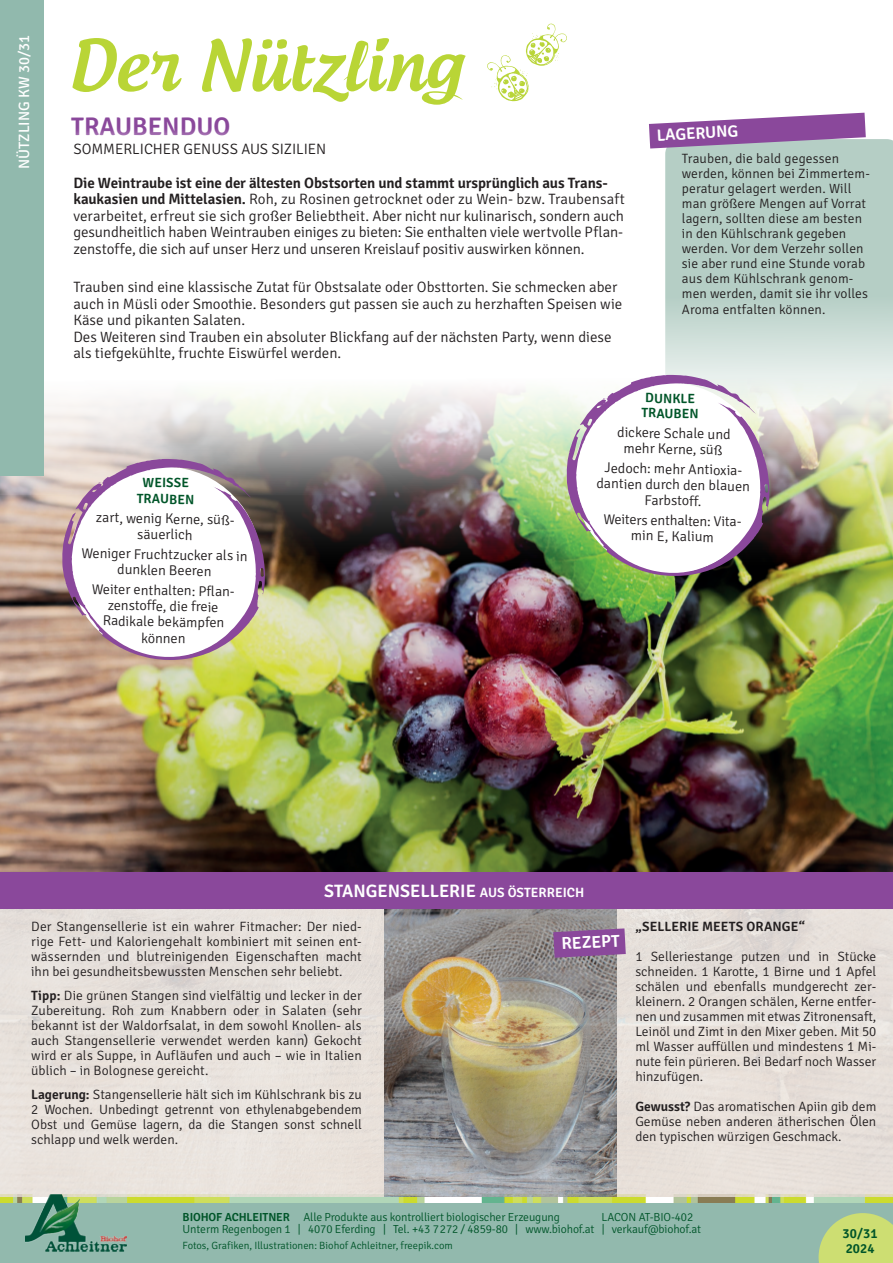
<style>
.page{position:relative;width:893px;height:1263px;background:#fff}
.page>*{position:absolute;margin:0;border:0;box-sizing:border-box;transform-origin:0 0}
.t1{font:500 67.5px "Androgyne";color:#b9d536}
.t2{font:600 25.5px "Signika";color:#8a489b}
.t3{font:600 18px "Signika";color:#fff}
.t4{font:600 17.25px "Signika";color:#fff}
.t5{font:600 16.5px "Signika";color:#fff}
.t6{font:300 15px/16.5px "Signika";color:#231f20}
.t7{font:15px "Signika";color:#fff}
.t8{font:300 14.25px/15.8px "Signika";color:#231f20;text-align:center}
.t9{font:300 13.5px/15px "Signika";letter-spacing:.005em;color:#231f20;text-align:justify}
.t10{font:600 13.5px/15px "Signika";letter-spacing:.01em;color:#005529}
.t11{font:600 13.5px "Signika";letter-spacing:.005em;color:#231f20}
.t12{font:300 11.7px/12.9px "Signika";letter-spacing:-.01em;color:#005529}
.t13{font:300 10.5px "Signika";color:#005529}
.s1{font-weight:600}
.s2{font-size:13.5px}
</style>
<div class="page">
<img style="left:0;top:495px;width:893px;height:378px">
<img style="left:0;top:389px;width:893px;height:106px">
<div style="left:0;top:0;width:44px;height:475px;background:#91b9ad"></div>
<div style="left:0;top:1198px;width:893px;height:65px;background:#92b9ad"></div>
<svg style="left:819px;top:1213px;width:74px;height:50px;background:#c4d87a"></svg>
<img style="left:0;top:1196px;width:893px;height:6px">
<img style="left:25px;top:1196px;width:103px;height:55px">
<div style="left:0;top:906px;width:893px;height:290px;background:#e8e1db"></div>
<div style="left:422px;top:873px;width:471px;height:36px;background:#8a489b"></div>
<div style="left:0;top:873px;width:437px;height:36px;background:#8a489b"></div>
<svg style="left:487px;top:24px;width:80px;height:78px"></svg>
<svg style="left:665px;top:139px;width:228px;height:276px;background:#c1d6ce"></svg>
<svg style="left:649px;top:113px;width:217px;height:36px;background:#a37ab1"></svg>
<svg style="left:62px;top:459px;width:203px;height:201px"></svg>
<svg style="left:567px;top:375px;width:202px;height:201px"></svg>
<img style="left:384px;top:909px;width:232px;height:287px">
<svg style="left:553px;top:928px;width:73px;height:30px;background:#8d559a"></svg>
<p class="t7" style="left:16px;top:169px;width:136px;rotate:-90deg">NÜTZLING KW 30/31</p>
<h1 class="t1" style="left:68px;top:23px;width:397px">Der Nützling</h1>
<h2 class="t2" style="left:71px;top:111px;width:161px">TRAUBENDUO</h2>
<p class="t6" style="left:73px;top:141px;width:254px">SOMMERLICHER GENUSS AUS SIZILIEN</p>
<p class="t6" style="left:73px;top:175px;width:553px"><span class="s1">Die Weintraube ist eine der ältesten Obstsorten und stammt ursprünglich aus Trans&shy;kaukasien und Mittelasien.</span> Roh, zu Rosinen getrocknet oder zu Wein- bzw. Traubensaft verarbeitet, erfreut sie sich großer Beliebtheit. Aber nicht nur kulinarisch, sondern auch gesundheitlich haben Weintrauben einiges zu bieten: Sie enthalten viele wertvolle Pflan&shy;zenstoffe, die sich auf unser Herz und unseren Kreislauf positiv auswirken können.</p>
<p class="t6" style="left:73px;top:279px;width:551px">Trauben sind eine klassische Zutat für Obstsalate oder Obsttorten. Sie schmecken aber auch in Müsli oder Smoothie. Besonders gut passen sie auch zu herzhaften Speisen wie Käse und pikanten Salaten.<br>Des Weiteren sind Trauben ein absoluter Blickfang auf der nächsten Party, wenn diese als tiefgekühlte, fruchte Eiswürfel werden.</p>
<p class="t5" style="left:656px;top:125px;width:83px;rotate:-3deg">LAGERUNG</p>
<p class="t9" style="left:682px;top:151px;width:189px;text-align:left">Trauben, die bald gegessen werden, können bei Zimmertem&shy;peratur gelagert werden. Will man größere Mengen auf Vorrat lagern, sollten diese am besten in den Kühlschrank gegeben werden. Vor dem Verzehr sollen sie aber rund eine Stunde vorab aus dem Kühlschrank genom&shy;men werden, damit sie ihr volles</p>
<p class="t9" style="left:682px;top:302px;width:145px">Aroma entfalten können.</p>
<p class="t10" style="left:137px;top:474px;width:59px;line-height:16.5px;text-align:center;rotate:1deg">WEISSE<br>TRAUBEN</p>
<p class="t8" style="left:96px;top:510px;width:142px;rotate:1deg">zart, wenig Kerne, süß&shy;säuerlich</p>
<p class="t8" style="left:82px;top:545px;width:168px;rotate:1deg">Weniger Fruchtzucker als in dunklen Beeren</p>
<p class="t8" style="left:92px;top:581px;width:147px;rotate:1deg">Weiter enthalten: Pflan&shy;zenstoffe, die freie<br>Radikale bekämpfen können</p>
<p class="t10" style="left:642px;top:391px;width:59px;rotate:1deg">DUNKLE<br>TRAUBEN</p>
<p class="t8" style="left:617px;top:425px;width:115px;rotate:1deg">dickere Schale und mehr Kerne, süß</p>
<p class="t8" style="left:597px;top:460px;width:155px;rotate:1deg">Jedoch: mehr Antioxia&shy;dantien durch den blauen<br>Farbstoff.</p>
<p class="t8" style="left:604px;top:512px;width:142px;rotate:1deg">Weiters enthalten: Vita&shy;min E, Kalium</p>
<h3 class="t3" style="left:324px;top:881px;width:261px">STANGENSELLERIE <span class="s2">AUS ÖSTERREICH</span></h3>
<p class="t9" style="left:31px;top:919px;width:332px">Der Stangensellerie ist ein wahrer Fitmacher: Der nied&shy;rige Fett- und Kaloriengehalt kombiniert mit seinen ent&shy;wässernden und blutreinigenden Eigenschaften macht ihn bei gesundheitsbewussten Menschen sehr beliebt.</p>
<p class="t9" style="left:31px;top:988px;width:332px"><span class="s1">Tipp:</span> Die grünen Stangen sind vielfältig und lecker in der Zubereitung. Roh zum Knabbern oder in Salaten (sehr bekannt ist der Waldorfsalat, in dem sowohl Knollen- als auch Stangensellerie verwendet werden kann) Gekocht wird er als Suppe, in Aufläufen und auch – wie in Italien üblich – in Bolognese gereicht.</p>
<p class="t9" style="left:31px;top:1087px;width:332px"><span class="s1">Lagerung:</span> Stangensellerie hält sich im Kühlschrank bis zu 2 Wochen. Unbedingt getrennt von ethylenabgebendem Obst und Gemüse lagern, da die Stangen sonst schnell schlapp und welk werden.</p>
<p class="t4" style="left:561px;top:933px;width:60px;rotate:-3deg">REZEPT</p>
<p class="t11" style="left:635px;top:919px;width:171px">„SELLERIE MEETS ORANGE“</p>
<p class="t9" style="left:635px;top:949px;width:242px">1 Selleriestange putzen und in Stücke schneiden. 1 Karotte, 1 Birne und 1 Apfel schälen und ebenfalls mundgerecht zer&shy;kleinern. 2 Orangen schälen, Kerne entfer&shy;nen und zusammen mit etwas Zitronensaft, Leinöl und Zimt in den Mixer geben. Mit 50 ml Wasser auffüllen und mindestens 1 Mi&shy;nute fein pürieren. Bei Bedarf noch Wasser hinzufügen.</p>
<p class="t9" style="left:635px;top:1099px;width:242px"><span class="s1">Gewusst?</span> Das aromatischen Apiin gib dem Gemüse neben anderen ätherischen Ölen den typischen würzigen Geschmack.</p>
<p class="t12" style="left:183px;top:1210px;width:379px"><span class="s1">BIOHOF ACHLEITNER</span> Alle Produkte aus kontrolliert biologischer Erzeugung</p>
<p class="t12" style="left:183px;top:1210px;width:520px;text-indent:419px">LACON AT-BIO-402<br>Unterm Regenbogen 1 | 4070 Eferding | Tel. +43 7272 / 4859-80 | www.biohof.at | verkauf@biohof.at</p>
<p class="t13" style="left:183px;top:1239px;width:272px">Fotos, Grafiken, Illustrationen: Biohof Achleitner, freepik.com</p>
<p class="t10" style="left:843px;top:1226px;width:37px">30/31<br>2024</p>
</div>
